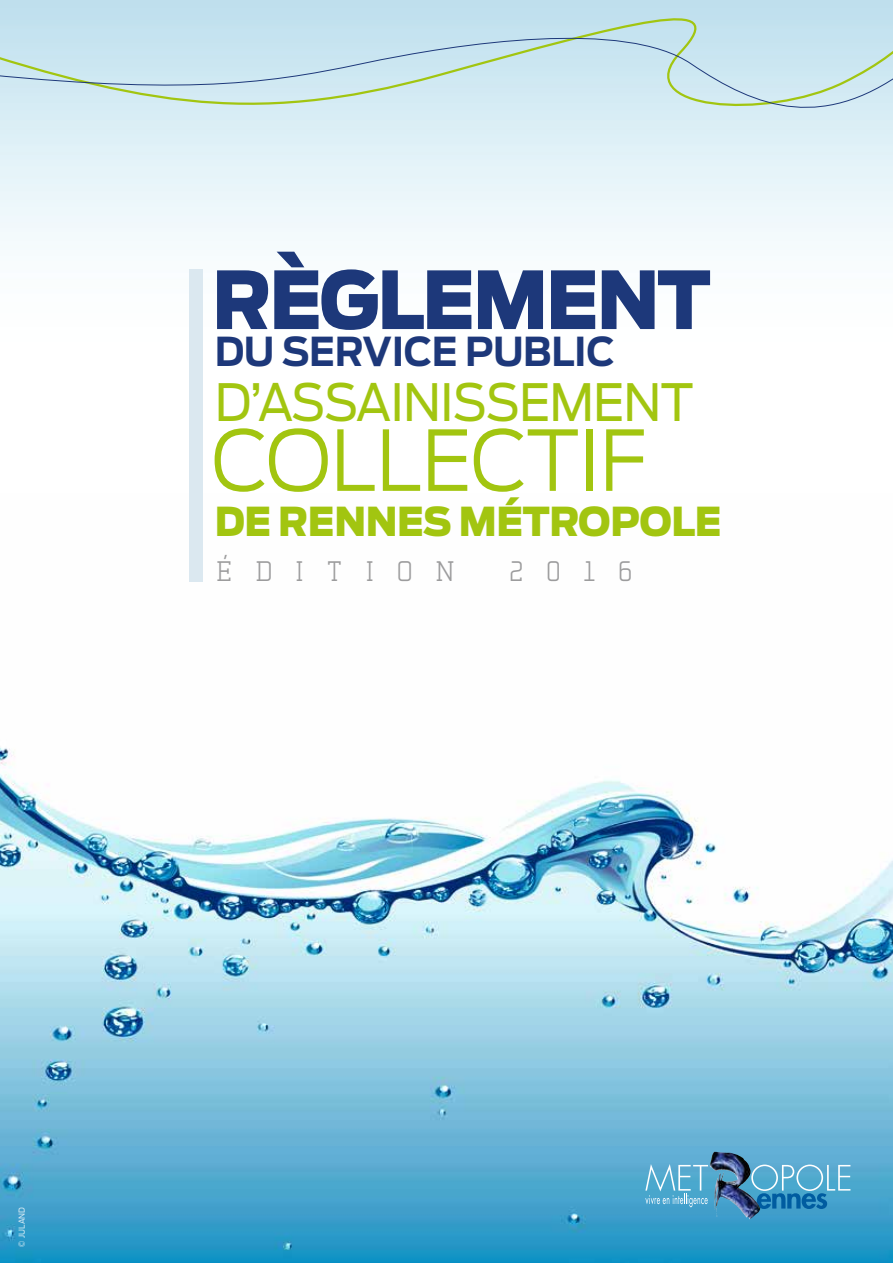
<style>
.page{position:relative;width:893px;height:1263px;background:#fff}
.page>*{position:absolute;margin:0;border:0;box-sizing:border-box;transform-origin:0 0}
.t1{font:300 82.95px "Antenna";letter-spacing:-.01em;color:#a2c510;scale:.95 1}
.t2{font:900 79.2px "Antenna";letter-spacing:-.03em;color:#1d387a;scale:.94 1}
.t3{font:51.15px "Antenna";letter-spacing:-.02em;color:#a2c510;scale:.94 1}
.t4{font:900 39.6px "Antenna";letter-spacing:-.01em;color:#a2c510;scale:.95 1}
.t5{font:700 39.6px "Antenna";letter-spacing:-.01em;color:#1d387a;scale:.95 1}
.t6{font:26.85px "Ikiru Serif";letter-spacing:.885em;color:#9c9c9d}
.t7{font:8.25px "Antenna";letter-spacing:.02em;color:#fff;scale:.91 1}
</style>
<div class="page">
<img style="left:0;top:581px;width:893px;height:682px">
<div style="left:0;top:0;width:893px;height:19px;background:#c0e0ee"></div>
<svg style="left:0;top:19px;width:893px;height:115px;background:#cce5ec"></svg>
<div style="left:189px;top:269px;width:14px;height:312px;background:#dbe8f0"></div>
<svg style="left:751px;top:1164px;width:99px;height:45px;background:#54a3ca"></svg>
<svg style="left:645px;top:1164px;width:63px;height:43px;background:#6ab5d5"></svg>
<img style="left:710px;top:1152px;width:27px;height:58px">
<h2 class="t2" style="left:212px;top:253px;width:532px">RÈGLEMENT</h2>
<p class="t5" style="left:215px;top:328px;width:423px">DU SERVICE PUBLIC</p>
<p class="t3" style="left:215px;top:371px;width:511px">D’ASSAINISSEMENT</p>
<h1 class="t1" style="left:211px;top:411px;width:460px">COLLECTIF</h1>
<p class="t4" style="left:215px;top:498px;width:535px">DE RENNES MÉTROPOLE</p>
<p class="t6" style="left:216px;top:555px;width:239px">ÉDITION</p>
<p class="t6" style="left:510px;top:555px;width:124px">2016</p>
<p class="t7" style="left:17px;top:1246px;width:45px;rotate:-90deg">© JULAND</p>
</div>
